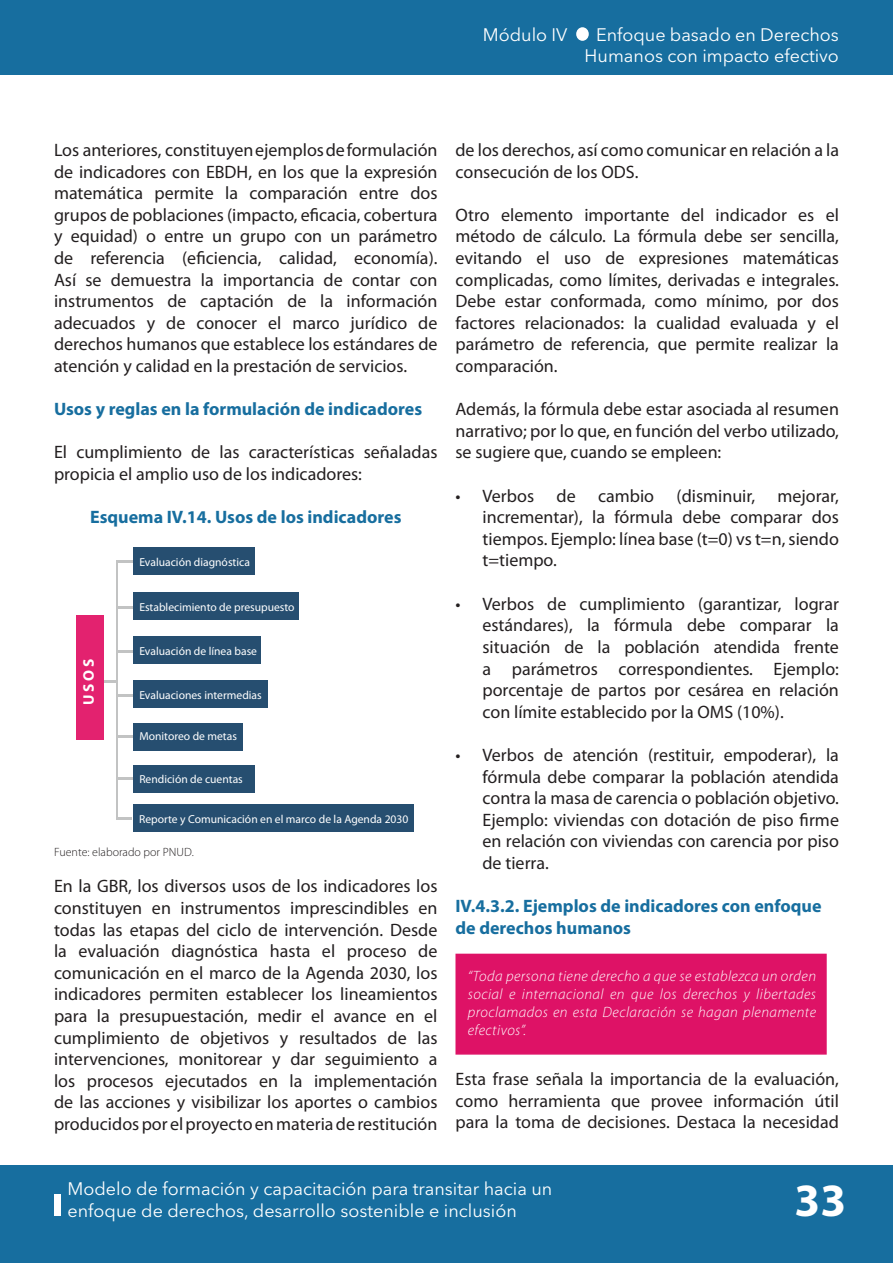
<style>
.page{position:relative;width:893px;height:1263px;background:#176e9f}
.page>*{position:absolute;margin:0;border:0;box-sizing:border-box;transform-origin:0 0}
.t1{font:700 46.5px "Myriad Pro";color:#fff}
.t2{font:18px/21.6px "Myriad Pro";color:#231f20;text-align:justify}
.t3{font:18px/21.6px "Avenir Next LT Pro";color:#fff}
.t4{font:700 18px/21.6px "Myriad Pro";color:#176e9f}
.t5{font:700 15.3px "Myriad Pro";color:#fff}
.t6{font:italic 300 15px/18px "Myriad Pro";letter-spacing:.03em;color:#fff;text-align:justify}
.t7{font:300 12px "Myriad Pro";color:#231f20}
.t8{font:11.55px "Myriad Pro";color:#fff}
</style>
<div class="page">
<div style="left:0;top:75px;width:893px;height:1090px;background:#fff"></div>
<div style="left:54px;top:1194px;width:7px;height:22px;background:#fff"></div>
<div style="left:576px;top:27px;width:13px;height:14px;background:#fff;border-radius:50%"></div>
<svg style="left:103px;top:681px;width:13px;height:2px"></svg>
<div style="left:76px;top:616px;width:27px;height:124px;background:#e3226f"></div>
<div style="left:133px;top:548px;width:121px;height:27px;background:#264e70"></div>
<hr style="left:116px;top:560px;width:2px;height:259px;background:#c2c3c3">
<div style="left:133px;top:765px;width:121px;height:27px;background:#264e70"></div>
<svg style="left:118px;top:777px;width:14px;height:2px"></svg>
<hr style="left:118px;top:560px;width:14px;height:3px;background:#c2c3c3">
<div style="left:133px;top:723px;width:110px;height:27px;background:#264e70"></div>
<svg style="left:118px;top:735px;width:14px;height:2px"></svg>
<div style="left:133px;top:681px;width:134px;height:27px;background:#264e70"></div>
<hr style="left:118px;top:694px;width:14px;height:3px;background:#c2c3c3">
<div style="left:133px;top:637px;width:128px;height:27px;background:#264e70"></div>
<hr style="left:118px;top:650px;width:14px;height:3px;background:#c2c3c3">
<div style="left:133px;top:593px;width:165px;height:27px;background:#264e70"></div>
<hr style="left:118px;top:606px;width:14px;height:3px;background:#c2c3c3">
<div style="left:133px;top:805px;width:280px;height:27px;background:#264e70"></div>
<svg style="left:118px;top:817px;width:14px;height:2px"></svg>
<div style="left:455px;top:954px;width:372px;height:100px;background:#de1266"></div>
<p class="t3" style="left:483px;top:24px;width:86px">Módulo IV</p>
<p class="t3" style="left:585px;top:24px;width:256px;text-align:right">Enfoque basado en Derechos<br>Humanos con impacto efectivo</p>
<p class="t2" style="left:54px;top:139px;width:385px">Los anteriores, constituyen ejemplos de formulación de indicadores con EBDH, en los que la expresión matemática permite la comparación entre dos grupos de poblaciones (impacto, eficacia, cobertura y equidad) o entre un grupo con un parámetro de referencia (eficiencia, calidad, economía).<br>Así se demuestra la importancia de contar con instrumentos de captación de la información adecuados y de conocer el marco jurídico de derechos humanos que establece los estándares de atención y calidad en la prestación de servicios.</p>
<p class="t4" style="left:54px;top:398px;width:370px">Usos y reglas en la formulación de indicadores</p>
<p class="t2" style="left:54px;top:441px;width:385px">El cumplimiento de las características señaladas propicia el amplio uso de los indicadores:</p>
<p class="t4" style="left:90px;top:506px;width:313px">Esquema IV.14. Usos de los indicadores</p>
<p class="t8" style="left:139px;top:555px;width:112px">Evaluación diagnóstica</p>
<p class="t8" style="left:139px;top:600px;width:157px">Establecimiento de presupuesto</p>
<p class="t5" style="left:79px;top:705px;width:49px;rotate:-90deg">USOS</p>
<p class="t8" style="left:139px;top:644px;width:119px">Evaluación de línea base</p>
<p class="t8" style="left:139px;top:688px;width:124px">Evaluaciones intermedias</p>
<p class="t8" style="left:139px;top:729px;width:99px">Monitoreo de metas</p>
<p class="t8" style="left:139px;top:772px;width:105px">Rendición de cuentas</p>
<p class="t8" style="left:139px;top:812px;width:271px">Reporte y Comunicación en el marco de la Agenda 2030</p>
<p class="t7" style="left:54px;top:844px;width:141px">Fuente: elaborado por PNUD.</p>
<p class="t2" style="left:54px;top:875px;width:385px">En la GBR, los diversos usos de los indicadores los constituyen en instrumentos imprescindibles en todas las etapas del ciclo de intervención. Desde la evaluación diagnóstica hasta el proceso de comunicación en el marco de la Agenda 2030, los indicadores permiten establecer los lineamientos para la presupuestación, medir el avance en el cumplimiento de objetivos y resultados de las intervenciones, monitorear y dar seguimiento a los procesos ejecutados en la implementación de las acciones y visibilizar los aportes o cambios producidos por el proyecto en materia de restitución</p>
<p class="t2" style="left:455px;top:139px;width:385px">de los derechos, así como comunicar en relación a la consecución de los ODS.</p>
<p class="t2" style="left:455px;top:204px;width:385px">Otro elemento importante del indicador es el método de cálculo. La fórmula debe ser sencilla, evitando el uso de expresiones matemáticas complicadas, como límites, derivadas e integrales.<br>Debe estar conformada, como mínimo, por dos factores relacionados: la cualidad evaluada y el parámetro de referencia, que permite realizar la comparación.</p>
<p class="t2" style="left:455px;top:398px;width:385px">Además, la fórmula debe estar asociada al resumen narrativo; por lo que, en función del verbo utilizado, se sugiere que, cuando se empleen:</p>
<p class="t2" style="left:482px;top:485px;width:358px;text-indent:-27px">• Verbos de cambio (disminuir, mejorar, incrementar), la fórmula debe comparar dos tiempos. Ejemplo: línea base (t=0) vs t=n, siendo t=tiempo.</p>
<p class="t2" style="left:482px;top:593px;width:358px;text-indent:-27px">• Verbos de cumplimiento (garantizar, lograr estándares), la fórmula debe comparar la situación de la población atendida frente a parámetros correspondientes. Ejemplo: porcentaje de partos por cesárea en relación con límite establecido por la OMS (10%).</p>
<p class="t2" style="left:482px;top:744px;width:358px;text-indent:-27px">• Verbos de atención (restituir, empoderar), la fórmula debe comparar la población atendida contra la masa de carencia o población objetivo.<br>Ejemplo: viviendas con dotación de piso firme en relación con viviendas con carencia por piso de tierra.</p>
<p class="t4" style="left:455px;top:895px;width:368px">IV.4.3.2. Ejemplos de indicadores con enfoque de derechos humanos</p>
<p class="t6" style="left:468px;top:967px;width:350px">“Toda persona tiene derecho a que se establezca un orden social e internacional en que los derechos y libertades proclamados en esta Declaración se hagan plenamente efectivos”.</p>
<p class="t2" style="left:455px;top:1068px;width:385px">Esta frase señala la importancia de la evaluación, como herramienta que provee información útil para la toma de decisiones. Destaca la necesidad</p>
<p class="t3" style="left:68px;top:1178px;width:486px">Modelo de formación y capacitación para transitar hacia un enfoque de derechos, desarrollo sostenible e inclusión</p>
<h1 class="t1" style="left:795px;top:1170px;width:53px">33</h1>
</div>
